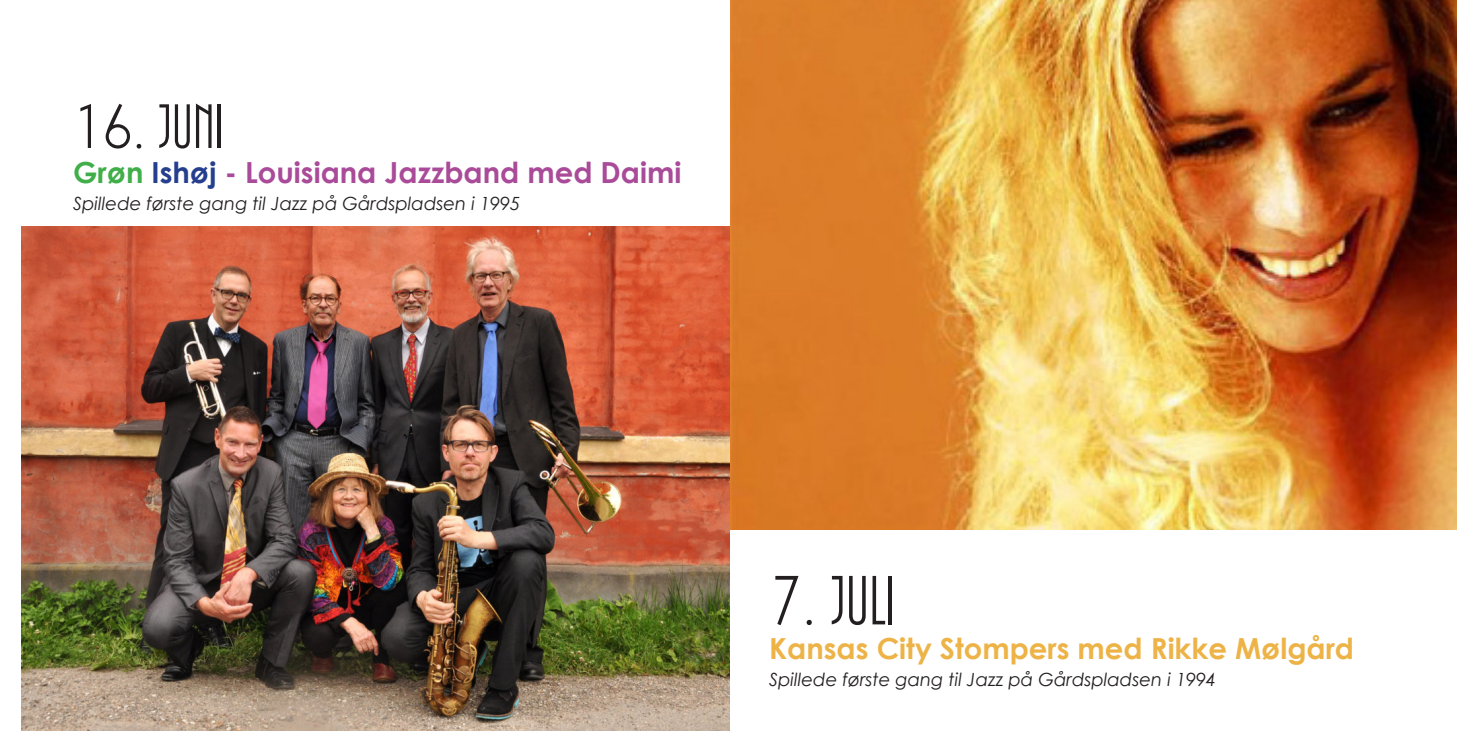
<style>
.page{position:relative;width:1460px;height:752px;background:#fff}
.page>*{position:absolute;margin:0;border:0;box-sizing:border-box;transform-origin:0 0}
.t1{font:72.5px "ARBONNIE";color:#231f20}
.t2{font:65.25px "ARBONNIE";color:#231f20}
.t3{font:700 29px "Century Gothic";color:#a94b99}
.t4{font:700 29px "Century Gothic";color:#edb347}
.t5{font:italic 18.25px "Century Gothic";color:#231f20}
.s1{color:#40ae49}
.s2{color:#253f8e}
</style>
<div class="page">
<img style="left:21px;top:226px;width:709px;height:504px">
<img style="left:730px;top:0;width:726px;height:529px">
<p class="t2" style="left:73px;top:94px;width:152px">16. JUNI</p>
<p class="t3" style="left:73px;top:150px;width:610px"><span class="s1">Grøn</span> <span class="s2">Ishøj</span> - Louisiana Jazzband med Daimi</p>
<p class="t5" style="left:73px;top:190px;width:448px">Spillede første gang til Jazz på Gårdspladsen i 1995</p>
<p class="t1" style="left:769px;top:563px;width:128px">7. JULI</p>
<p class="t4" style="left:769px;top:626px;width:586px">Kansas City Stompers med Rikke Mølgård</p>
<p class="t5" style="left:769px;top:666px;width:448px">Spillede første gang til Jazz på Gårdspladsen i 1994</p>
</div>
